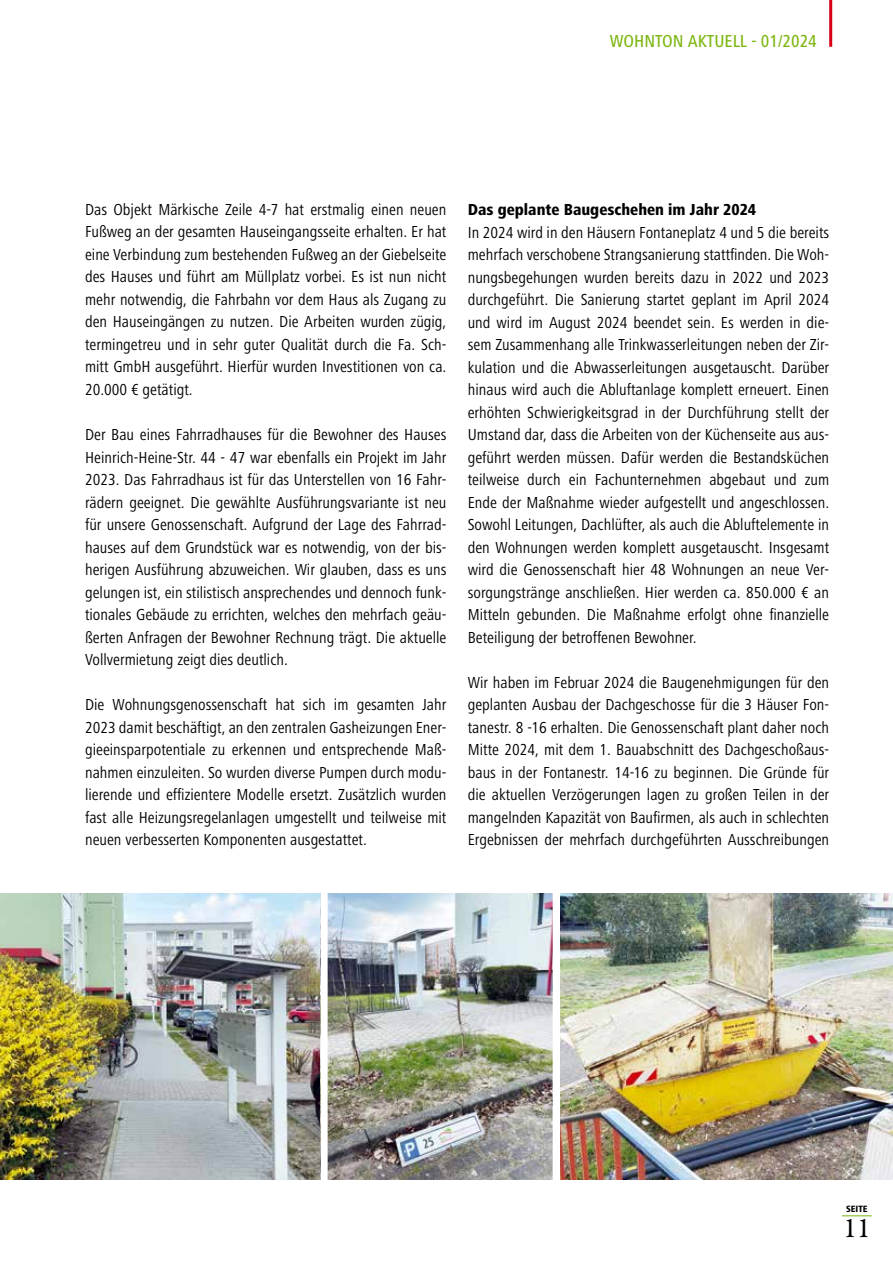
<style>
.page{position:relative;width:893px;height:1263px;background:#fff}
.page>*{position:absolute;margin:0;border:0;box-sizing:border-box;transform-origin:0 0}
.t1{font:28.35px "Garamond Premr Pro";color:#000}
.t2{font:500 condensed 18px "Frutiger Next LT";color:#7db713}
.t3{font:condensed 16.5px/22.5px "Frutiger Next LT";color:#000;text-align:justify}
.t4{font:800 condensed 16.5px "Frutiger Next LT";color:#000}
.t5{font:800 condensed 9.45px "Frutiger Next LT";color:#000}
</style>
<div class="page">
<hr style="left:829px;top:0;width:3px;height:47px;background:#d80016">
<hr style="left:842px;top:1215px;width:30px;height:1px;background:#7db713">
<img style="left:560px;top:894px;width:333px;height:286px">
<img style="left:0;top:894px;width:553px;height:286px">
<div style="left:321px;top:886px;width:7px;height:295px;background:#fff"></div>
<p class="t2" style="left:610px;top:31px;width:209px">WOHNTON AKTUELL - 01/2024</p>
<p class="t3" style="left:85px;top:198px;width:363px">Das Objekt Märkische Zeile 4-7 hat erstmalig einen neuen Fußweg an der gesamten Hauseingangsseite erhalten. Er hat eine Verbindung zum bestehenden Fußweg an der Giebelseite des Hauses und führt am Müllplatz vorbei. Es ist nun nicht mehr notwendig, die Fahrbahn vor dem Haus als Zugang zu den Hauseingängen zu nutzen. Die Arbeiten wurden zügig, termingetreu und in sehr guter Qualität durch die Fa. Sch&shy;mitt GmbH ausgeführt. Hierfür wurden Investitionen von ca.<br>20.000 € getätigt.</p>
<p class="t3" style="left:85px;top:423px;width:363px">Der Bau eines Fahrradhauses für die Bewohner des Hauses Heinrich-Heine-Str. 44 - 47 war ebenfalls ein Projekt im Jahr 2023. Das Fahrradhaus ist für das Unterstellen von 16 Fahr&shy;rädern geeignet. Die gewählte Ausführungsvariante ist neu für unsere Genossenschaft. Aufgrund der Lage des Fahrrad&shy;hauses auf dem Grundstück war es notwendig, von der bis&shy;herigen Ausführung abzuweichen. Wir glauben, dass es uns gelungen ist, ein stilistisch ansprechendes und dennoch funk&shy;tionales Gebäude zu errichten, welches den mehrfach geäu&shy;ßerten Anfragen der Bewohner Rechnung trägt. Die aktuelle Vollvermietung zeigt dies deutlich.</p>
<p class="t3" style="left:85px;top:693px;width:363px">Die Wohnungsgenossenschaft hat sich im gesamten Jahr 2023 damit beschäftigt, an den zentralen Gasheizungen Ener&shy;gieeinsparpotentiale zu erkennen und entsprechende Maß&shy;nahmen einzuleiten. So wurden diverse Pumpen durch modu&shy;lierende und effizientere Modelle ersetzt. Zusätzlich wurden fast alle Heizungsregelanlagen umgestellt und teilweise mit neuen verbesserten Komponenten ausgestattet.</p>
<p class="t4" style="left:468px;top:200px;width:290px">Das geplante Baugeschehen im Jahr 2024</p>
<p class="t3" style="left:468px;top:221px;width:363px">In 2024 wird in den Häusern Fontaneplatz 4 und 5 die bereits mehrfach verschobene Strangsanierung stattfinden. Die Woh&shy;nungsbegehungen wurden bereits dazu in 2022 und 2023 durchgeführt. Die Sanierung startet geplant im April 2024 und wird im August 2024 beendet sein. Es werden in die&shy;sem Zusammenhang alle Trinkwasserleitungen neben der Zir&shy;kulation und die Abwasserleitungen ausgetauscht. Darüber hinaus wird auch die Abluftanlage komplett erneuert. Einen erhöhten Schwierigkeitsgrad in der Durchführung stellt der Umstand dar, dass die Arbeiten von der Küchenseite aus aus&shy;geführt werden müssen. Dafür werden die Bestandsküchen teilweise durch ein Fachunternehmen abgebaut und zum Ende der Maßnahme wieder aufgestellt und angeschlossen.<br>Sowohl Leitungen, Dachlüfter, als auch die Abluftelemente in den Wohnungen werden komplett ausgetauscht. Insgesamt wird die Genossenschaft hier 48 Wohnungen an neue Ver&shy;sorgungstränge anschließen. Hier werden ca. 850.000 € an Mitteln gebunden. Die Maßnahme erfolgt ohne finanzielle Beteiligung der betroffenen Bewohner.</p>
<p class="t3" style="left:468px;top:671px;width:363px">Wir haben im Februar 2024 die Baugenehmigungen für den geplanten Ausbau der Dachgeschosse für die 3 Häuser Fon&shy;tanestr. 8 -16 erhalten. Die Genossenschaft plant daher noch Mitte 2024, mit dem 1. Bauabschnitt des Dachgeschoßaus&shy;baus in der Fontanestr. 14-16 zu beginnen. Die Gründe für die aktuellen Verzögerungen lagen zu großen Teilen in der mangelnden Kapazität von Baufirmen, als auch in schlechten Ergebnissen der mehrfach durchgeführten Ausschreibungen</p>
<p class="t5" style="left:846px;top:1204px;width:23px">SEITE</p>
<h1 class="t1" style="left:843px;top:1211px;width:29px">11</h1>
</div>
